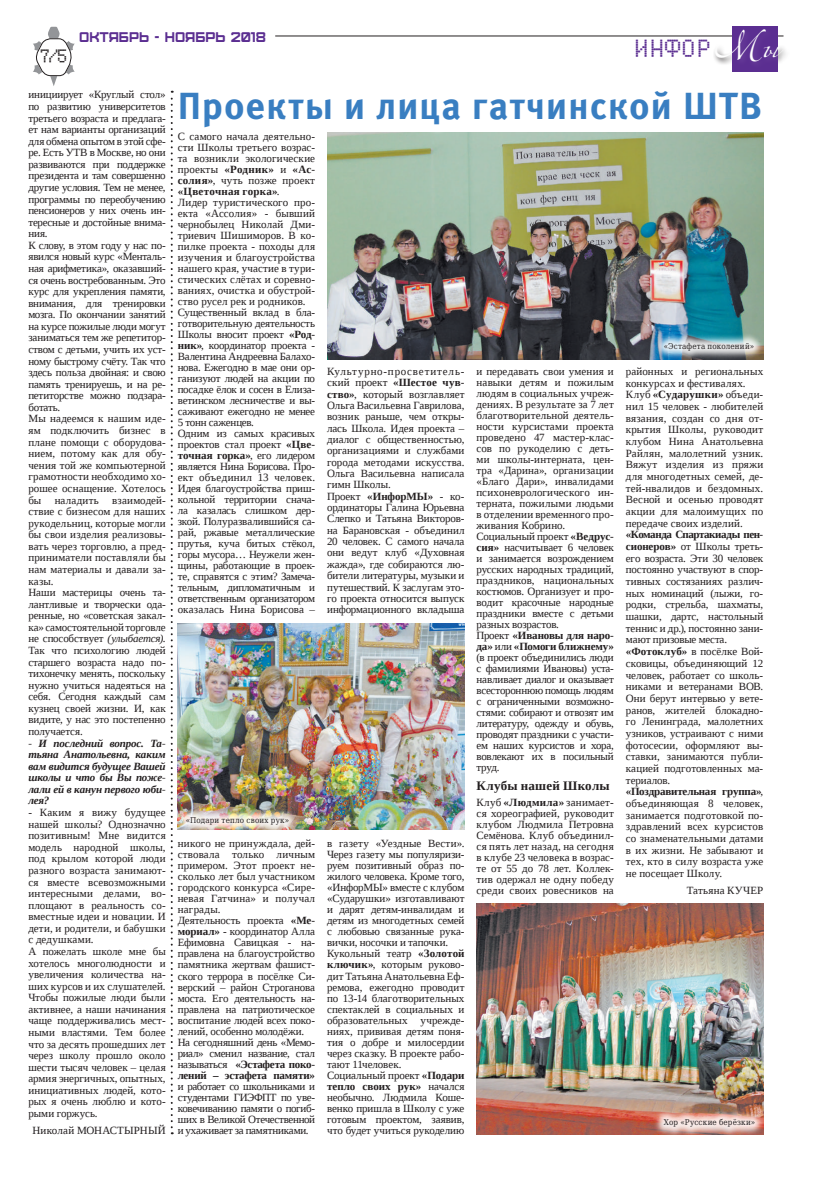
<style>
.page{position:relative;width:820px;height:1191px;background:#fff}
.page>*{position:absolute;margin:0;border:0;box-sizing:border-box;transform-origin:0 0}
.t1{font:48px "Alexandra Zeferino One";color:#fff}
.t2{font:700 37.7px "Meta Pro";letter-spacing:.02em;color:#397ec1}
.t3{font:20px "Dotf 1";color:#5b2e91}
.t4{font:15px "Dotf 1";color:#231f20}
.t5{font:14px "Furore";color:#5b2e91}
.t6{font:700 13px "Liberation Serif";letter-spacing:.02em;color:#231f20}
.t7{font:11px/11px "Liberation Serif";letter-spacing:-.005em;color:#231f20}
.t8{font:11px/11.7px "Liberation Serif";letter-spacing:.015em;color:#231f20}
.t9{font:italic 700 11px/11.6px "Liberation Serif";letter-spacing:-.015em;color:#231f20;text-align:justify}
.t10{font:8px "DejaVu Serif Condensed";letter-spacing:.02em;color:#231f20}
.s1{font-style:italic}
.s2{font-weight:700}
</style>
<div class="page">
<svg style="left:33px;top:27px;width:42px;height:59px"></svg>
<hr style="left:275px;top:35px;width:508px;height:1px;background:#231f20">
<div style="left:731px;top:27px;width:46px;height:45px;background:#5b2e91"></div>
<svg style="left:712px;top:27px;width:74px;height:42px"></svg>
<img style="left:327px;top:138px;width:436px;height:221px">
<img style="left:178px;top:623px;width:286px;height:206px">
<img style="left:476px;top:903px;width:287px;height:231px">
<div style="left:653px;top:333px;width:110px;height:28px;background:#fff;opacity:.89"></div>
<div style="left:653px;top:1108px;width:112px;height:29px;background:#fff;opacity:.89"></div>
<div style="left:176px;top:806px;width:123px;height:29px;background:#fff;opacity:.89"></div>
<svg style="left:171px;top:91px;width:2px;height:1043px"></svg>
<h3 class="t4" style="left:39px;top:50px;width:31px">7/5</h3>
<p class="t5" style="left:79px;top:28px;width:188px">октябрь - ноябрь 2018</p>
<h3 class="t3" style="left:633px;top:41px;width:80px">Инфор</h3>
<h1 class="t1" style="left:714px;top:13px;width:67px">Мы</h1>
<p class="t7" style="left:28px;top:89px;width:139px;line-height:11.6px">инициирует «Круглый стол» по развитию университетов третьего возраста и предлага&shy;ет нам варианты организаций для обмена опытом в этой сфе&shy;ре. Есть УТВ в Москве, но они развиваются при поддержке президента и там совершенно другие условия. Тем не менее, программы по переобучению пенсионеров у них очень ин&shy;тересные и достойные внима&shy;ния.<br>К слову, в этом году у нас по&shy;явился новый курс «Менталь&shy;ная арифметика», оказавший&shy;ся очень востребованным. Это курс для укрепления памяти, внимания, для тренировки мозга. По окончании занятий на курсе пожилые люди могут заниматься тем же репетитор&shy;ством с детьми, учить их уст&shy;ному быстрому счёту. Так что здесь польза двойная: и свою память тренируешь, и на ре&shy;петиторстве можно подзара&shy;ботать.<br>Мы надеемся к нашим иде&shy;ям подключить бизнес в плане помощи с оборудова&shy;нием, потому как для обу&shy;чения той же компьютерной грамотности необходимо хо&shy;рошее оснащение. Хотелось бы наладить взаимодей&shy;ствие с бизнесом для наших рукодельниц, которые могли бы свои изделия реализовы&shy;вать через торговлю, а пред&shy;приниматели поставляли бы нам материалы и давали за&shy;казы.<br>Наши мастерицы очень та&shy;лантливые и творчески ода&shy;ренные, но «советская закал&shy;ка» самостоятельной торговле не способствует <span class="s1">(улыбается)</span>.<br>Так что психологию людей старшего возраста надо по&shy;тихонечку менять, поскольку нужно учиться надеяться на себя. Сегодня каждый сам кузнец своей жизни. И, как видите, у нас это постепенно получается.</p>
<p class="t9" style="left:28px;top:737px;width:139px">- И последний вопрос. Та&shy;тьяна Анатольевна, каким вам видится будущее Вашей школы и что бы Вы поже&shy;лали ей в канун первого юби&shy;лея?</p>
<p class="t7" style="left:28px;top:806px;width:139px;line-height:11.6px">- Каким я вижу будущее нашей школы? Однозначно позитивным! Мне видится модель народной школы, под крылом которой люди разного возраста занимают&shy;ся вместе всевозможными интересными делами, во&shy;площают в реальность со&shy;вместные идеи и новации. И дети, и родители, и бабушки с дедушками.<br>А пожелать школе мне бы хотелось многолюдности и увеличения количества на&shy;ших курсов и их слушателей.<br>Чтобы пожилые люди были активнее, а наши начинания чаще поддерживались мест&shy;ными властями. Тем более что за десять прошедших лет через школу прошло около шести тысяч человек – целая армия энергичных, опытных, инициативных людей, кото&shy;рых я очень люблю и кото&shy;рыми горжусь.</p>
<p class="t7" style="left:32px;top:1125px;width:135px">Николай МОНАСТЫРНЫЙ</p>
<h2 class="t2" style="left:178px;top:82px;width:585px">Проекты и лица гатчинской ШТВ</h2>
<p class="t7" style="left:178px;top:131px;width:139px">С самого начала деятельно&shy;сти Школы третьего возрас&shy;та возникли экологические проекты <span class="s2">«Родник»</span> и <span class="s2">«Ас&shy;солия»</span>, чуть позже проект <span class="s2">«Цветочная горка»</span>.<br>Лидер туристического про&shy;екта «Ассолия» - бывший чернобылец Николай Дми&shy;триевич Шишиморов. В ко&shy;пилке проекта - походы для изучения и благоустройства нашего края, участие в тури&shy;стических слётах и соревно&shy;ваниях, очистка и обустрой&shy;ство русел рек и родников.<br>Существенный вклад в бла&shy;готворительную деятельность<br>Школы вносит проект <span class="s2">«Род&shy;ник»</span>, координатор проекта -<br>Валентина Андреевна Балахо&shy;нова. Ежегодно в мае они ор&shy;ганизуют людей на акции по посадке ёлок и сосен в Елиза&shy;ветинском лесничестве и вы&shy;саживают ежегодно не менее<br>5 тонн саженцев.<br>Одним из самых красивых проектов стал проект <span class="s2">«Цве&shy;точная горка»</span>, его лидером является Нина Борисова. Про&shy;ект объединил 13 человек.<br>Идея благоустройства приш&shy;кольной территории снача&shy;ла казалась слишком дер&shy;зкой. Полуразвалившийся са&shy;рай, ржавые металлические прутья, куча битых стёкол, горы мусора… Неужели жен&shy;щины, работающие в проек&shy;те, справятся с этим? Замеча&shy;тельным, дипломатичным и ответственным организатором оказалась Нина Борисова –</p>
<p class="t10" style="left:186px;top:813px;width:105px">«Подари тепло своих рук»</p>
<p class="t7" style="left:178px;top:837px;width:139px">никого не принуждала, дей&shy;ствовала только личным примером. Этот проект не&shy;сколько лет был участником городского конкурса «Сире&shy;невая Гатчина» и получал награды.<br>Деятельность проекта <span class="s2">«Ме&shy;мориал»</span> - координатор Алла<br>Ефимовна Савицкая - на&shy;правлена на благоустройство памятника жертвам фашист&shy;ского террора в посёлке Си&shy;верский – район Строганова моста. Его деятельность на&shy;правлена на патриотическое воспитание людей всех поко&shy;лений, особенно молодёжи.<br>На сегодняшний день «Мемо&shy;риал» сменил название, стал называться <span class="s2">«Эстафета поко&shy;лений – эстафета памяти»</span></p>
<p class="t7" style="left:178px;top:1080px;width:139px;text-align:justify">и работает со школьниками и студентами ГИЭФПТ по уве&shy;ковечиванию памяти о погиб&shy;ших в Великой Отечественной и ухаживает за памятниками.</p>
<p class="t7" style="left:327px;top:365px;width:139px;line-height:11.3px">Культурно-просветитель&shy;ский проект <span class="s2">«Шестое чув&shy;ство»</span>, который возглавляет<br>Ольга Васильевна Гаврилова, возник раньше, чем откры&shy;лась Школа. Идея проекта – диалог с общественностью, организациями и службами города методами искусства.<br>Ольга Васильевна написала гимн Школы.<br>Проект <span class="s2">«ИнфорМЫ»</span> - ко&shy;ординаторы Галина Юрьевна<br>Слепко и Татьяна Викторов&shy;на Барановская - объединил<br>20 человек. С самого начала они ведут клуб «Духовная жажда», где собираются лю&shy;бители литературы, музыки и путешествий. К заслугам это&shy;го проекта относится выпуск информационного вкладыша</p>
<p class="t7" style="left:476px;top:365px;width:139px">и передавать свои умения и навыки детям и пожилым людям в социальных учреж&shy;дениях. В результате за 7 лет благотворительной деятель&shy;ности курсистами проекта проведено 47 мастер-клас&shy;сов по рукоделию с деть&shy;ми школы-интерната, цен&shy;тра «Дарина», организации «Благо Дари», инвалидами психоневрологического ин&shy;терната, пожилыми людьми в отделении временного про&shy;живания Кобрино.<br>Социальный проект <span class="s2">«Ведрус&shy;сия»</span> насчитывает 6 человек и занимается возрождением русских народных традиций, праздников, национальных костюмов. Организует и про&shy;водит красочные народные праздники вместе с детьми разных возрастов.<br>Проект <span class="s2">«Ивановы для наро&shy;да»</span> или <span class="s2">«Помоги ближнему» </span>(в проект объединились люди с фамилиями Ивановы) уста&shy;навливает диалог и оказывает всестороннюю помощь людям с ограниченными возможно&shy;стями: собирают и отвозят им литературу, одежду и обувь, проводят праздники с участи&shy;ем наших курсистов и хора, вовлекают их в посильный труд.</p>
<p class="t6" style="left:476px;top:776px;width:135px">Клубы нашей Школы</p>
<p class="t7" style="left:476px;top:797px;width:139px;text-align:justify">Клуб <span class="s2">«Людмила»</span> занимает&shy;ся хореографией, руководит клубом Людмила Петровна Семёнова. Клуб объединил&shy;ся пять лет назад, на сегодня в клубе 23 человека в возрас&shy;те от 55 до 78 лет. Коллек&shy;тив одержал не одну победу среди своих ровесников на</p>
<p class="t7" style="left:327px;top:837px;width:139px">в газету «Уездные Вести».<br>Через газету мы популяризи&shy;руем позитивный образ по&shy;жилого человека. Кроме того, «ИнфорМЫ» вместе с клубом «Сударушки» изготавливают и дарят детям-инвалидам и детям из многодетных семей с любовью связанные рука&shy;вички, носочки и тапочки.<br>Кукольный театр <span class="s2">«Золотой ключик»</span>, которым руково&shy;дит Татьяна Анатольевна Еф&shy;ремова, ежегодно проводит по 13-14 благотворительных спектаклей в социальных и образовательных учрежде&shy;ниях, прививая детям поня&shy;тия о добре и милосердии через сказку. В проекте рабо&shy;тают 11человек.<br>Социальный проект <span class="s2">«Подари тепло своих рук»</span> начался необычно. Людмила Коше&shy;венко пришла в Школу с уже готовым проектом, заявив, что будет учиться рукоделию</p>
<p class="t10" style="left:663px;top:340px;width:92px">«Эстафета поколений»</p>
<p class="t8" style="left:625px;top:365px;width:139px">районных и региональных конкурсах и фестивалях.<br>Клуб <span class="s2">«Сударушки»</span> объеди&shy;нил 15 человек - любителей вязания, создан со дня от&shy;крытия Школы, руководит клубом Нина Анатольевна<br>Райлян, малолетний узник.<br>Вяжут изделия из пряжи для многодетных семей, де&shy;тей-нвалидов и бездомных.<br>Весной и осенью проводят акции для малоимущих по передаче своих изделий.</p>
<p class="t7" style="left:625px;top:529px;width:139px;line-height:11.7px"><span class="s2">«Команда Спартакиады пен&shy;сионеров»</span> от Школы треть&shy;его возраста. Эти 30 человек постоянно участвуют в спор&shy;тивных состязаниях различ&shy;ных номинаций (лыжи, го&shy;родки, стрельба, шахматы, шашки, дартс, настольный теннис и др.), постоянно зани&shy;мают призовые места. <span class="s2">«Фотоклуб»</span> в посёлке Вой&shy;сковицы, объединяющий 12 человек, работает со школь&shy;никами и ветеранами ВОВ.<br>Они берут интервью у вете&shy;ранов, жителей блокадно&shy;го Ленинграда, малолетних узников, устраивают с ними фотосесии, оформляют вы&shy;ставки, занимаются публи&shy;кацией подготовленных ма&shy;териалов. <span class="s2">«Поздравительная группа»</span>, объединяющая 8 человек, занимается подготовкой по&shy;здравлений всех курсистов со знаменательными датами в их жизни. Не забывают и тех, кто в силу возраста уже не посещает Школу.</p>
<p class="t8" style="left:686px;top:884px;width:78px">Татьяна КУЧЕР</p>
<p class="t10" style="left:663px;top:1116px;width:93px">Хор «Русские берёзки»</p>
</div>
